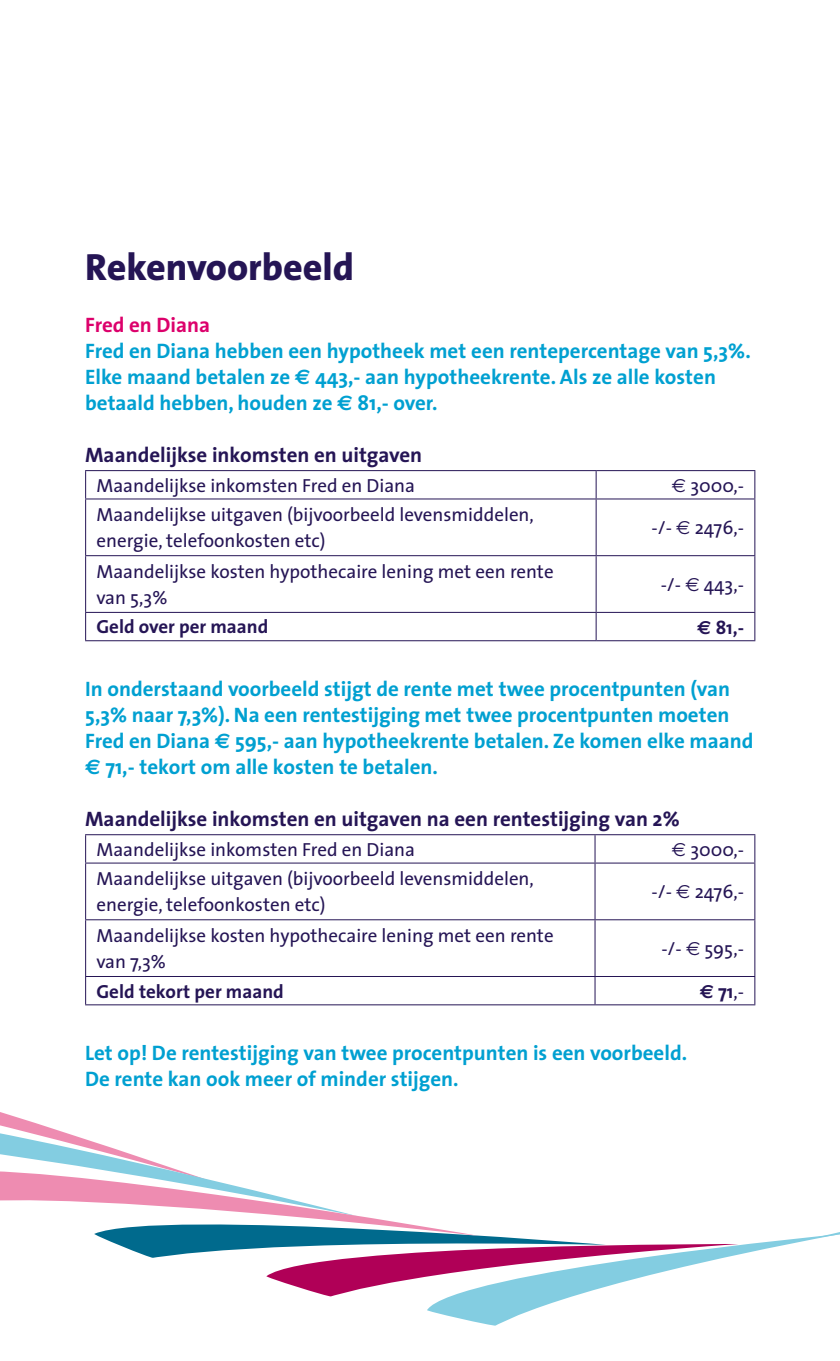
<style>
.page{position:relative;width:840px;height:1361px;background:#fff}
.page>*{position:absolute;margin:0;border:0;box-sizing:border-box;transform-origin:0 0}
.t1{font:800 38px "The Sans";color:#251555}
.t2{font:700 21px/26px "The Sans";color:#00a0d1}
.t3{font:700 21px "The Sans";color:#251555}
.t4{font:700 21px "The Sans";color:#dc006b}
.t5{font:19px/26px "The Sans";color:#251555}
.t6{font:700 19px "The Sans";color:#251555}
.s1{font-family:"Euro Sans"}
.s2{font-weight:400}
</style>
<div class="page">
<svg style="left:478px;top:1232px;width:361px;height:94px"></svg>
<svg style="left:0;top:941px;width:478px;height:382px"></svg>
<hr style="left:85px;top:470px;width:510px;height:1px;background:#251555">
<svg style="left:85px;top:471px;width:1px;height:27px"></svg>
<hr style="left:595px;top:470px;width:160px;height:1px;background:#251555">
<svg style="left:595px;top:471px;width:1px;height:27px"></svg>
<svg style="left:754px;top:471px;width:1px;height:27px"></svg>
<hr style="left:85px;top:498px;width:510px;height:1px;background:#251555">
<hr style="left:85px;top:499px;width:1px;height:56px;background:#251555">
<hr style="left:595px;top:498px;width:160px;height:1px;background:#251555">
<hr style="left:595px;top:499px;width:1px;height:56px;background:#251555">
<hr style="left:754px;top:499px;width:1px;height:56px;background:#251555">
<hr style="left:85px;top:555px;width:510px;height:1px;background:#251555">
<hr style="left:85px;top:556px;width:1px;height:56px;background:#251555">
<hr style="left:595px;top:555px;width:160px;height:1px;background:#251555">
<hr style="left:595px;top:556px;width:1px;height:56px;background:#251555">
<hr style="left:754px;top:556px;width:1px;height:56px;background:#251555">
<hr style="left:85px;top:612px;width:510px;height:1px;background:#251555">
<svg style="left:85px;top:613px;width:1px;height:27px"></svg>
<hr style="left:595px;top:612px;width:160px;height:1px;background:#251555">
<svg style="left:595px;top:613px;width:1px;height:27px"></svg>
<svg style="left:754px;top:613px;width:1px;height:27px"></svg>
<hr style="left:85px;top:640px;width:510px;height:1px;background:#251555">
<hr style="left:595px;top:640px;width:160px;height:1px;background:#251555">
<hr style="left:85px;top:834px;width:509px;height:1px;background:#251555">
<svg style="left:85px;top:835px;width:1px;height:27px"></svg>
<hr style="left:594px;top:834px;width:161px;height:1px;background:#251555">
<svg style="left:594px;top:835px;width:1px;height:27px"></svg>
<svg style="left:754px;top:835px;width:1px;height:27px"></svg>
<hr style="left:85px;top:862px;width:509px;height:1px;background:#251555">
<hr style="left:85px;top:863px;width:1px;height:56px;background:#251555">
<hr style="left:594px;top:862px;width:161px;height:1px;background:#251555">
<hr style="left:594px;top:863px;width:1px;height:56px;background:#251555">
<hr style="left:754px;top:863px;width:1px;height:56px;background:#251555">
<hr style="left:85px;top:919px;width:509px;height:1px;background:#251555">
<hr style="left:85px;top:920px;width:1px;height:56px;background:#251555">
<hr style="left:594px;top:919px;width:161px;height:1px;background:#251555">
<hr style="left:594px;top:920px;width:1px;height:56px;background:#251555">
<hr style="left:754px;top:920px;width:1px;height:56px;background:#251555">
<hr style="left:85px;top:976px;width:509px;height:1px;background:#251555">
<svg style="left:85px;top:977px;width:1px;height:27px"></svg>
<hr style="left:594px;top:976px;width:161px;height:1px;background:#251555">
<svg style="left:594px;top:977px;width:1px;height:27px"></svg>
<svg style="left:754px;top:977px;width:1px;height:27px"></svg>
<hr style="left:85px;top:1004px;width:509px;height:1px;background:#251555">
<hr style="left:594px;top:1004px;width:161px;height:1px;background:#251555">
<h1 class="t1" style="left:85px;top:235px;width:270px">Rekenvoorbeeld</h1>
<p class="t4" style="left:85px;top:307px;width:126px">Fred en Diana</p>
<p class="t2" style="left:85px;top:337px;width:666px">Fred en Diana hebben een hypotheek met een rentepercentage van 5,3%.<br>Elke maand betalen ze <span class="s1">E</span> 443,- aan hypotheekrente. Als ze alle kosten betaald hebben, houden ze <span class="s1">E</span> 81,- over.</p>
<p class="t3" style="left:85px;top:437px;width:338px">Maandelijkse inkomsten en uitgaven</p>
<p class="t5" style="left:96px;top:472px;width:320px">Maandelijkse inkomsten Fred en Diana</p>
<p class="t5" style="left:671px;top:472px;width:74px"><span class="s1">€</span> 3000,-</p>
<p class="t5" style="left:96px;top:501px;width:438px">Maandelijkse uitgaven (bijvoorbeeld levensmiddelen, energie, telefoonkosten etc)</p>
<p class="t5" style="left:651px;top:514px;width:94px">-/- <span class="s1">€</span> 2476,-</p>
<p class="t5" style="left:96px;top:558px;width:458px">Maandelijkse kosten hypothecaire lening met een rente van 5,3%</p>
<p class="t5" style="left:660px;top:571px;width:85px">-/- <span class="s1">€</span> 443,-</p>
<p class="t6" style="left:96px;top:611px;width:173px">Geld over per maand</p>
<p class="t6" style="left:696px;top:611px;width:48px"><span class="s1">€</span> 81,-</p>
<p class="t2" style="left:85px;top:675px;width:669px">In onderstaand voorbeeld stijgt de rente met twee procentpunten (van 5,3% naar 7,3%). Na een rentestijging met twee procentpunten moeten Fred en Diana <span class="s1">E</span> 595,- aan hypotheekrente betalen. Ze komen elke maand <span class="s1">E</span> 71,- tekort om alle kosten te betalen.</p>
<p class="t3" style="left:85px;top:801px;width:596px">Maandelijkse inkomsten en uitgaven na een rentestijging van 2%</p>
<p class="t5" style="left:96px;top:836px;width:320px">Maandelijkse inkomsten Fred en Diana</p>
<p class="t5" style="left:671px;top:836px;width:74px"><span class="s1">€</span> 3000,-</p>
<p class="t5" style="left:96px;top:865px;width:438px">Maandelijkse uitgaven (bijvoorbeeld levensmiddelen, energie, telefoonkosten etc)</p>
<p class="t5" style="left:651px;top:878px;width:94px">-/- <span class="s1">€</span> 2476,-</p>
<p class="t5" style="left:96px;top:922px;width:458px">Maandelijkse kosten hypothecaire lening met een rente van 7,3%</p>
<p class="t5" style="left:661px;top:935px;width:84px">-/- <span class="s1">€</span> 595,-</p>
<p class="t6" style="left:96px;top:975px;width:189px">Geld tekort per maand</p>
<p class="t6" style="left:699px;top:975px;width:46px"><span class="s1">€</span> 71<span class="s2">,-</span></p>
<p class="t2" style="left:85px;top:1039px;width:603px">Let op! De rentestijging van twee procentpunten is een voorbeeld.<br>De rente kan ook meer of minder stijgen.</p>
</div>
